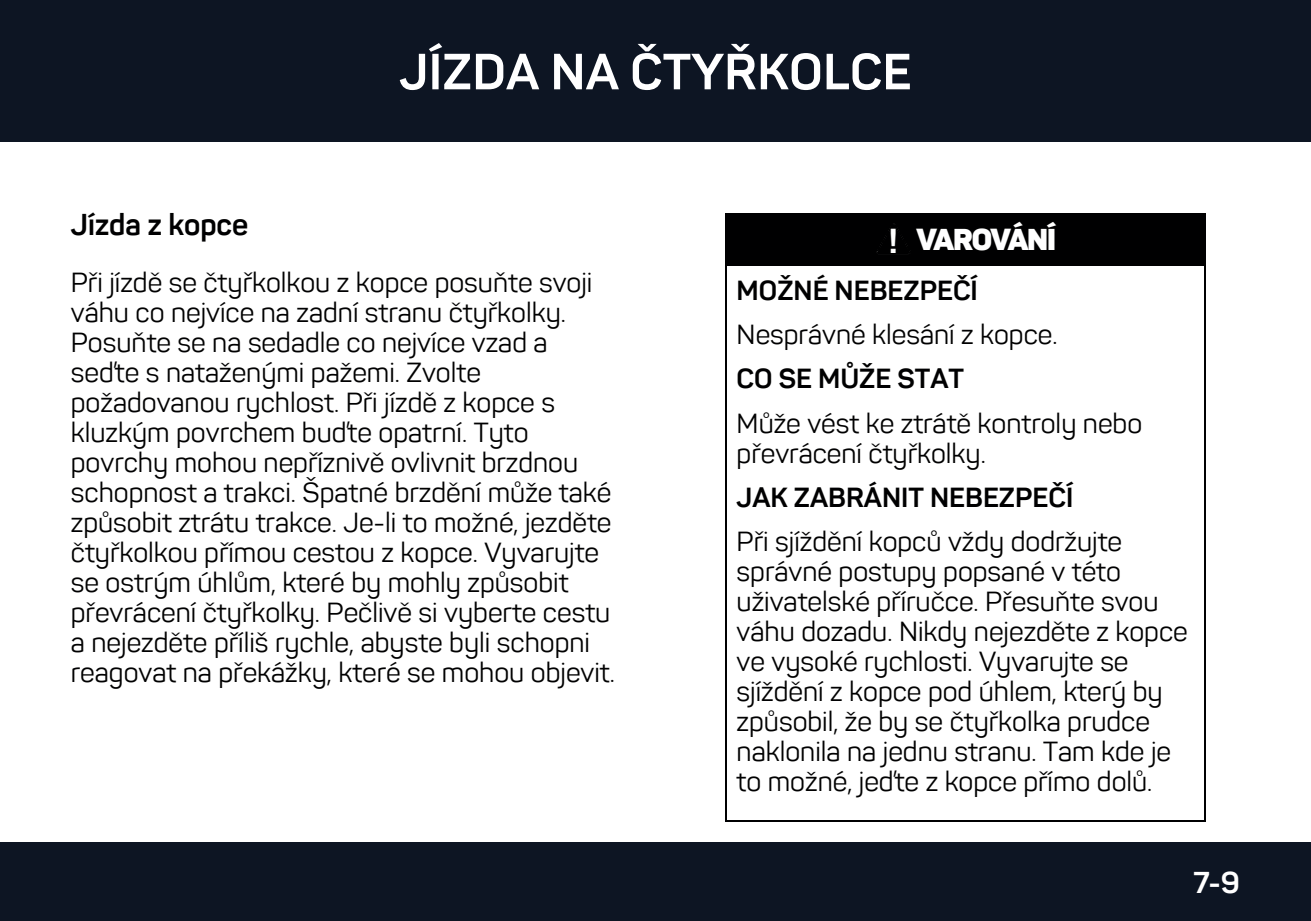
<style>
.page{position:relative;width:1311px;height:921px;background:#fff}
.page>*{position:absolute;margin:0;border:0;box-sizing:border-box;transform-origin:0 0}
.t1{font:700 50px "Sahar";letter-spacing:.01em;color:#fff}
.t2{font:700 30px "Sahar";color:#000001}
.t3{font:900 30px "Sahar";letter-spacing:-.035em;color:#fff}
.t4{font:700 30px "Sahar";color:#fff}
.t5{font:27.5px/30px "Sahar";color:#000001}
.t6{font:700 27.5px "Sahar";color:#000001}
.s1{font-family:"Lucida Grande";font-weight:700;font-size:33.75px}
</style>
<div class="page">
<div style="left:0;top:842px;width:1311px;height:79px;background:#0d1523"></div>
<div style="left:0;top:0;width:1311px;height:142px;background:#0d1523"></div>
<div style="left:727px;top:215px;width:13px;height:48px;background:#000001"></div>
<div style="left:1193px;top:215px;width:11px;height:48px;background:#000001"></div>
<div style="left:740px;top:215px;width:453px;height:48px;background:#000001"></div>
<svg style="left:876px;top:223px;width:34px;height:30px"></svg>
<hr style="left:727px;top:213px;width:477px;height:2px;background:#000001">
<hr style="left:725px;top:215px;width:2px;height:48px;background:#000001">
<hr style="left:1204px;top:215px;width:2px;height:48px;background:#000001">
<hr style="left:727px;top:263px;width:477px;height:2px;background:#000001">
<hr style="left:725px;top:265px;width:2px;height:556px;background:#000001">
<hr style="left:727px;top:819px;width:477px;height:2px;background:#000001">
<hr style="left:1204px;top:265px;width:2px;height:483px;background:#000001">
<hr style="left:1204px;top:729px;width:2px;height:92px;background:#000001">
<h1 class="t1" style="left:399px;top:52px;width:513px">JÍZDA NA ČTYŘKOLCE</h1>
<p class="t2" style="left:71px;top:213px;width:179px">Jízda z kopce</p>
<p class="t5" style="left:71px;top:270px;width:545px">Při jízdě se čtyřkolkou z kopce posuňte svoji váhu co nejvíce na zadní stranu čtyřkolky.<br>Posuňte se na sedadle co nejvíce vzad a seďte s nataženými pažemi. Zvolte požadovanou rychlost. Při jízdě z kopce s kluzkým povrchem buďte opatrní. Tyto povrchy mohou nepříznivě ovlivnit brzdnou schopnost a trakci. Špatné brzdění může také způsobit ztrátu trakce. Je-li to možné, jezděte čtyřkolkou přímou cestou z kopce. Vyvarujte se ostrým úhlům, které by mohly způsobit převrácení čtyřkolky. Pečlivě si vyberte cestu a nejezděte příliš rychle, abyste byli schopni reagovat na překážky, které se mohou objevit.</p>
<p class="t3" style="left:888px;top:228px;width:169px"><span class="s1">!</span> VAROVÁNÍ</p>
<p class="t6" style="left:736px;top:280px;width:243px">MOŽNÉ NEBEZPEČÍ</p>
<p class="t5" style="left:736px;top:322px;width:322px">Nesprávné klesání z kopce.</p>
<p class="t6" style="left:736px;top:368px;width:229px">CO SE MŮŽE STAT</p>
<p class="t5" style="left:736px;top:411px;width:407px">Může vést ke ztrátě kontroly nebo převrácení čtyřkolky.</p>
<p class="t6" style="left:736px;top:486px;width:338px">JAK ZABRÁNIT NEBEZPEČÍ</p>
<p class="t5" style="left:736px;top:529px;width:453px">Při sjíždění kopců vždy dodržujte správné postupy popsané v této uživatelské příručce. Přesuňte svou váhu dozadu. Nikdy nejezděte z kopce ve vysoké rychlosti. Vyvarujte se sjíždění z kopce pod úhlem, který by způsobil, že by se čtyřkolka prudce naklonila na jednu stranu. Tam kde je to možné, jeďte z kopce přímo dolů.</p>
<p class="t4" style="left:1193px;top:870px;width:48px">7-9</p>
</div>
